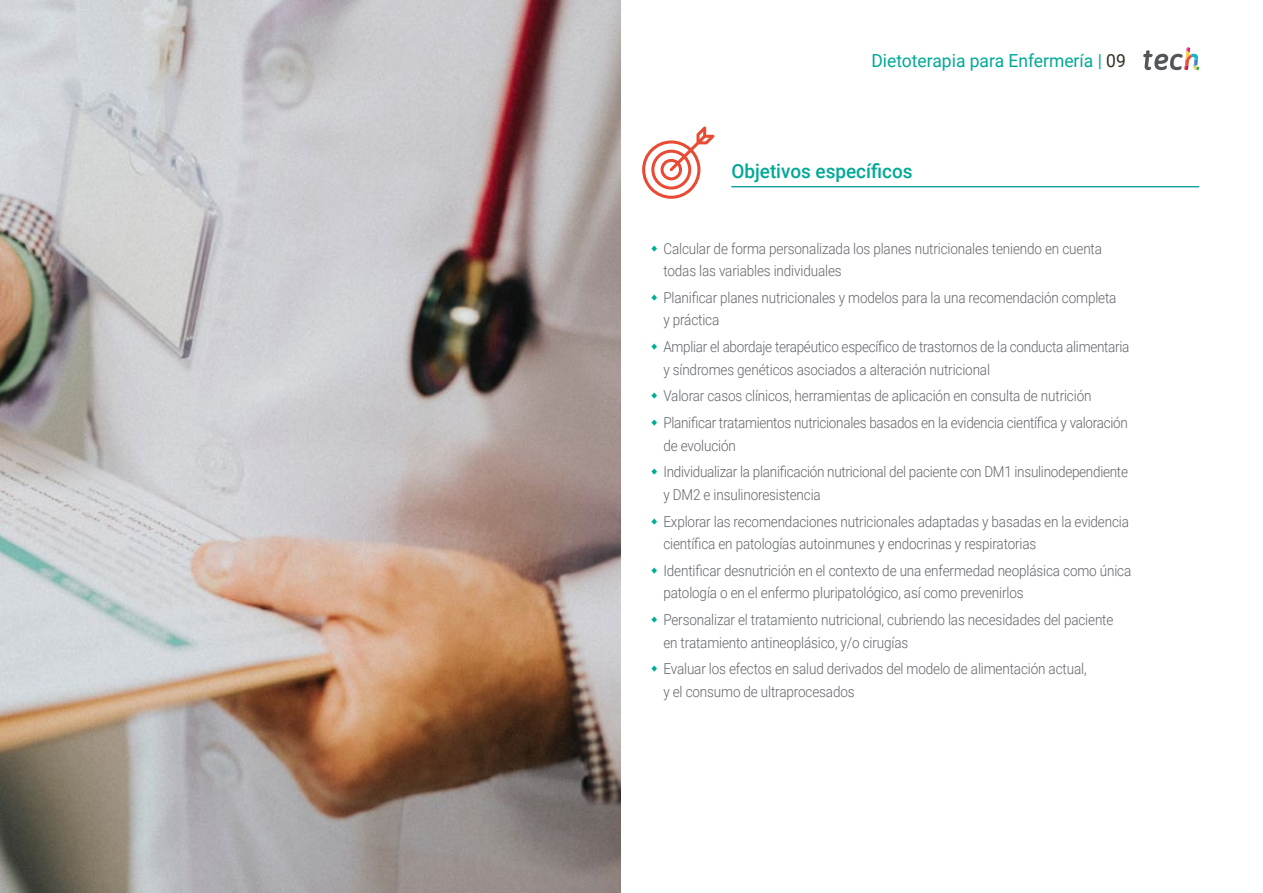
<style>
.page{position:relative;width:1263px;height:893px;background:#fff}
.page>*{position:absolute;margin:0;border:0;box-sizing:border-box;transform-origin:0 0}
.t1{font:500 19.5px "Roboto";color:#00a996}
.t2{font:18px "Roboto";color:#00a996}
.t3{font:300 15px/26.7px "Roboto";letter-spacing:-.01em;color:#61646a;scale:.9 1}
.s1{color:#312e20}
</style>
<div class="page">
<img style="left:0;top:0;width:621px;height:893px">
<svg style="left:1143px;top:47px;width:56px;height:24px"></svg>
<svg style="left:642px;top:126px;width:72px;height:73px"></svg>
<hr style="left:731px;top:186px;width:468px;height:1px;background:#00a996">
<p class="t2" style="left:871px;top:48px;width:256px">Dietoterapia para Enfermería | <span class="s1">09</span></p>
<h1 class="t1" style="left:731px;top:158px;width:183px">Objetivos específicos</h1>
<p class="t3" style="left:663px;top:236px;width:489px;line-height:22.5px">Calcular de forma personalizada los planes nutricionales teniendo en cuenta todas las variables individuales</p>
<p class="t3" style="left:663px;top:286px;width:505px;line-height:22.5px">Planificar planes nutricionales y modelos para la una recomendación completa y práctica</p>
<p class="t3" style="left:663px;top:335px;width:519px;line-height:22.5px">Ampliar el abordaje terapéutico específico de trastornos de la conducta alimentaria y síndromes genéticos asociados a alteración nutricional</p>
<p class="t3" style="left:663px;top:382px;width:518px">Valorar casos clínicos, herramientas de aplicación en consulta de nutrición<br>Planificar tratamientos nutricionales basados en la evidencia científica y valoración</p>
<p class="t3" style="left:663px;top:431px;width:518px">de evolución<br>Individualizar la planificación nutricional del paciente con DM1 insulinodependiente</p>
<p class="t3" style="left:663px;top:480px;width:519px">y DM2 e insulinoresistencia<br>Explorar las recomendaciones nutricionales adaptadas y basadas en la evidencia</p>
<p class="t3" style="left:663px;top:530px;width:521px">científica en patologías autoinmunes y endocrinas y respiratorias<br>Identificar desnutrición en el contexto de una enfermedad neoplásica como única</p>
<p class="t3" style="left:663px;top:579px;width:502px">patología o en el enfermo pluripatológico, así como prevenirlos<br>Personalizar el tratamiento nutricional, cubriendo las necesidades del paciente</p>
<p class="t3" style="left:663px;top:628px;width:472px">en tratamiento antineoplásico, y/o cirugías<br>Evaluar los efectos en salud derivados del modelo de alimentación actual,</p>
<p class="t3" style="left:663px;top:677px;width:214px">y el consumo de ultraprocesados</p>
</div>
